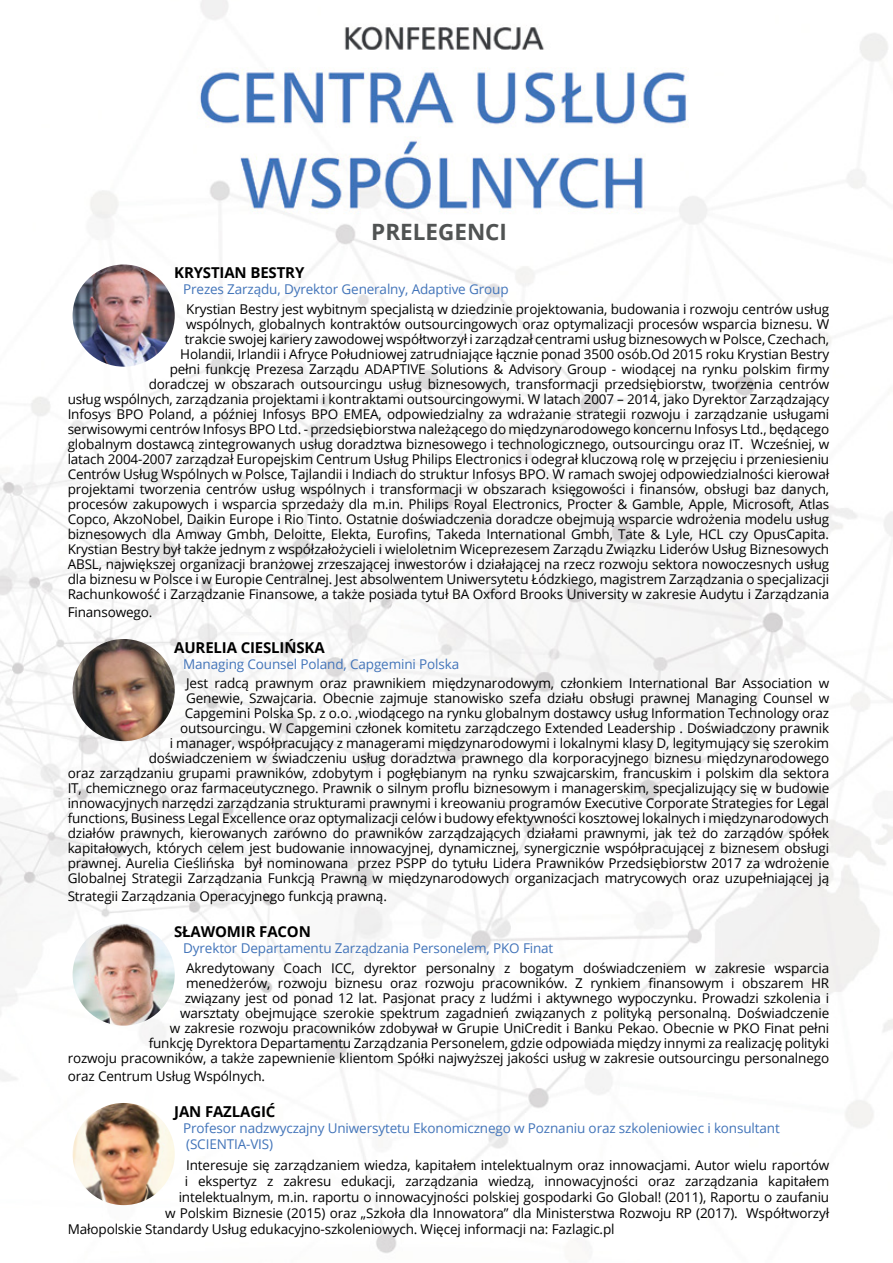
<style>
.page{position:relative;width:893px;height:1263px;background:#fff}
.page>*{position:absolute;margin:0;border:0;box-sizing:border-box;transform-origin:0 0}
.t1{font:700 22.5px "Open Sans";color:#505353}
.t2{font:700 15px "Open Sans";letter-spacing:-.01em;color:#000}
.t3{font:13.5px/15px "Open Sans";letter-spacing:-.01em;color:#000;text-align:right}
.t4{font:13.5px/16.2px "Open Sans";letter-spacing:-.01em;color:#4274b9}
</style>
<div class="page">
<img style="left:0;top:0;width:893px;height:1253px">
<img style="left:73px;top:264px;width:102px;height:103px;border-radius:51px">
<img style="left:73px;top:639px;width:102px;height:102px;border-radius:51px">
<img style="left:73px;top:923px;width:102px;height:103px;border-radius:51px">
<img style="left:73px;top:1103px;width:102px;height:102px;border-radius:51px">
<h1 class="t1" style="left:371px;top:216px;width:137px">PRELEGENCI</h1>
<p class="t2" style="left:174px;top:262px;width:132px">KRYSTIAN BESTRY</p>
<p class="t4" style="left:183px;top:281px;width:327px">Prezes Zarządu, Dyrektor Generalny, Adaptive Group</p>
<p class="t3" style="left:68px;top:301px;width:763px">Krystian Bestry jest wybitnym specjalistą w dziedzinie projektowania, budowania i rozwoju centrów usług<br>wspólnych, globalnych kontraktów outsourcingowych oraz optymalizacji procesów wsparcia biznesu. W<br>trakcie swojej kariery zawodowej współtworzył i zarządzał centrami usług biznesowych w Polsce, Czechach,<br>Holandii, Irlandii i Afryce Południowej zatrudniające łącznie ponad 3500 osób.Od 2015 roku Krystian Bestry<br>pełni funkcję Prezesa Zarządu ADAPTIVE Solutions &amp; Advisory Group - wiodącej na rynku polskim firmy<br>doradczej w obszarach outsourcingu usług biznesowych, transformacji przedsiębiorstw, tworzenia centrów<br>usług wspólnych, zarządzania projektami i kontraktami outsourcingowymi. W latach 2007 – 2014, jako Dyrektor Zarządzający Infosys BPO Poland, a później Infosys BPO EMEA, odpowiedzialny za wdrażanie strategii rozwoju i zarządzanie usługami serwisowymi centrów Infosys BPO Ltd. - przedsiębiorstwa należącego do międzynarodowego koncernu Infosys Ltd., będącego globalnym dostawcą zintegrowanych usług doradztwa biznesowego i technologicznego, outsourcingu oraz IT. Wcześniej, w latach 2004-2007 zarządzał Europejskim Centrum Usług Philips Electronics i odegrał kluczową rolę w przejęciu i przeniesieniu Centrów Usług Wspólnych w Polsce, Tajlandii i Indiach do struktur Infosys BPO. W ramach swojej odpowiedzialności kierował projektami tworzenia centrów usług wspólnych i transformacji w obszarach księgowości i finansów, obsługi baz danych, procesów zakupowych i wsparcia sprzedaży dla m.in. Philips Royal Electronics, Procter &amp; Gamble, Apple, Microsoft, Atlas Copco, AkzoNobel, Daikin Europe i Rio Tinto. Ostatnie doświadczenia doradcze obejmują wsparcie wdrożenia modelu usług biznesowych dla Amway Gmbh, Deloitte, Elekta, Eurofins, Takeda International Gmbh, Tate &amp; Lyle, HCL czy OpusCapita.<br>Krystian Bestry był także jednym z współzałożycieli i wieloletnim Wiceprezesem Zarządu Związku Liderów Usług Biznesowych ABSL, największej organizacji branżowej zrzeszającej inwestorów i działającej na rzecz rozwoju sektora nowoczesnych usług dla biznesu w Polsce i w Europie Centralnej. Jest absolwentem Uniwersytetu Łódzkiego, magistrem Zarządzania o specjalizacji Rachunkowość i Zarządzanie Finansowe, a także posiada tytuł BA Oxford Brooks University w zakresie Audytu i Zarządzania</p>
<p class="t3" style="left:68px;top:604px;width:86px">Finansowego.</p>
<p class="t2" style="left:174px;top:637px;width:152px">AURELIA CIESLIŃSKA</p>
<p class="t4" style="left:183px;top:656px;width:278px">Managing Counsel Poland, Capgemini Polska</p>
<p class="t3" style="left:68px;top:675px;width:763px">Jest radcą prawnym oraz prawnikiem międzynarodowym, członkiem International Bar Association w<br>Genewie, Szwajcaria. Obecnie zajmuje stanowisko szefa działu obsługi prawnej Managing Counsel w<br>Capgemini Polska Sp. z o.o. ,wiodącego na rynku globalnym dostawcy usług Information Technology oraz<br>outsourcingu. W Capgemini członek komitetu zarządczego Extended Leadership . Doświadczony prawnik<br>i manager, współpracujący z managerami międzynarodowymi i lokalnymi klasy D, legitymujący się szerokim doświadczeniem w świadczeniu usług doradztwa prawnego dla korporacyjnego biznesu międzynarodowego<br>oraz zarządzaniu grupami prawników, zdobytym i pogłębianym na rynku szwajcarskim, francuskim i polskim dla sektora IT, chemicznego oraz farmaceutycznego. Prawnik o silnym proflu biznesowym i managerskim, specjalizujący się w budowie innowacyjnych narzędzi zarządzania strukturami prawnymi i kreowaniu programów Executive Corporate Strategies for Legal functions, Business Legal Excellence oraz optymalizacji celów i budowy efektywności kosztowej lokalnych i międzynarodowych działów prawnych, kierowanych zarówno do prawników zarządzających działami prawnymi, jak też do zarządów spółek kapitałowych, których celem jest budowanie innowacyjnej, dynamicznej, synergicznie współpracującej z biznesem obsługi prawnej. Aurelia Cieślińska był nominowana przez PSPP do tytułu Lidera Prawników Przedsiębiorstw 2017 za wdrożenie Globalnej Strategii Zarządzania Funkcją Prawną w międzynarodowych organizacjach matrycowych oraz uzupełniającej ją</p>
<p class="t3" style="left:68px;top:888px;width:321px">Strategii Zarządzania Operacyjnego funkcją prawną.</p>
<p class="t2" style="left:174px;top:921px;width:138px">SŁAWOMIR FACON</p>
<p class="t4" style="left:183px;top:940px;width:372px">Dyrektor Departamentu Zarządzania Personelem, PKO Finat</p>
<p class="t3" style="left:68px;top:960px;width:763px">Akredytowany Coach ICC, dyrektor personalny z bogatym doświadczeniem w zakresie wsparcia<br>menedżerów, rozwoju biznesu oraz rozwoju pracowników. Z rynkiem finansowym i obszarem HR<br>związany jest od ponad 12 lat. Pasjonat pracy z ludźmi i aktywnego wypoczynku. Prowadzi szkolenia i<br>warsztaty obejmujące szerokie spektrum zagadnień związanych z polityką personalną. Doświadczenie<br>w zakresie rozwoju pracowników zdobywał w Grupie UniCredit i Banku Pekao. Obecnie w PKO Finat pełni<br>funkcję Dyrektora Departamentu Zarządzania Personelem, gdzie odpowiada między innymi za realizację polityki<br>rozwoju pracowników, a także zapewnienie klientom Spółki najwyższej jakości usług w zakresie outsourcingu personalnego</p>
<p class="t3" style="left:68px;top:1068px;width:199px">oraz Centrum Usług Wspólnych.</p>
<p class="t2" style="left:174px;top:1101px;width:103px">JAN FAZLAGIĆ</p>
<p class="t4" style="left:183px;top:1119px;width:598px">Profesor nadzwyczajny Uniwersytetu Ekonomicznego w Poznaniu oraz szkoleniowiec i konsultant (SCIENTIA-VIS)</p>
<p class="t3" style="left:186px;top:1157px;width:644px">Interesuje się zarządzaniem wiedza, kapitałem intelektualnym oraz innowacjami. Autor wielu raportów</p>
<p class="t3" style="left:185px;top:1173px;width:646px">i ekspertyz z zakresu edukacji, zarządzania wiedzą, innowacyjności oraz zarządzania kapitałem</p>
<p class="t3" style="left:179px;top:1189px;width:652px">intelektualnym, m.in. raportu o innowacyjności polskiej gospodarki Go Global! (2011), Raportu o zaufaniu</p>
<p class="t3" style="left:165px;top:1205px;width:666px">w Polskim Biznesie (2015) oraz „Szkoła dla Innowatora” dla Ministerstwa Rozwoju RP (2017). Współtworzył</p>
<p class="t3" style="left:68px;top:1221px;width:548px">Małopolskie Standardy Usług edukacyjno-szkoleniowych. Więcej informacji na: Fazlagic.pl</p>
</div>
